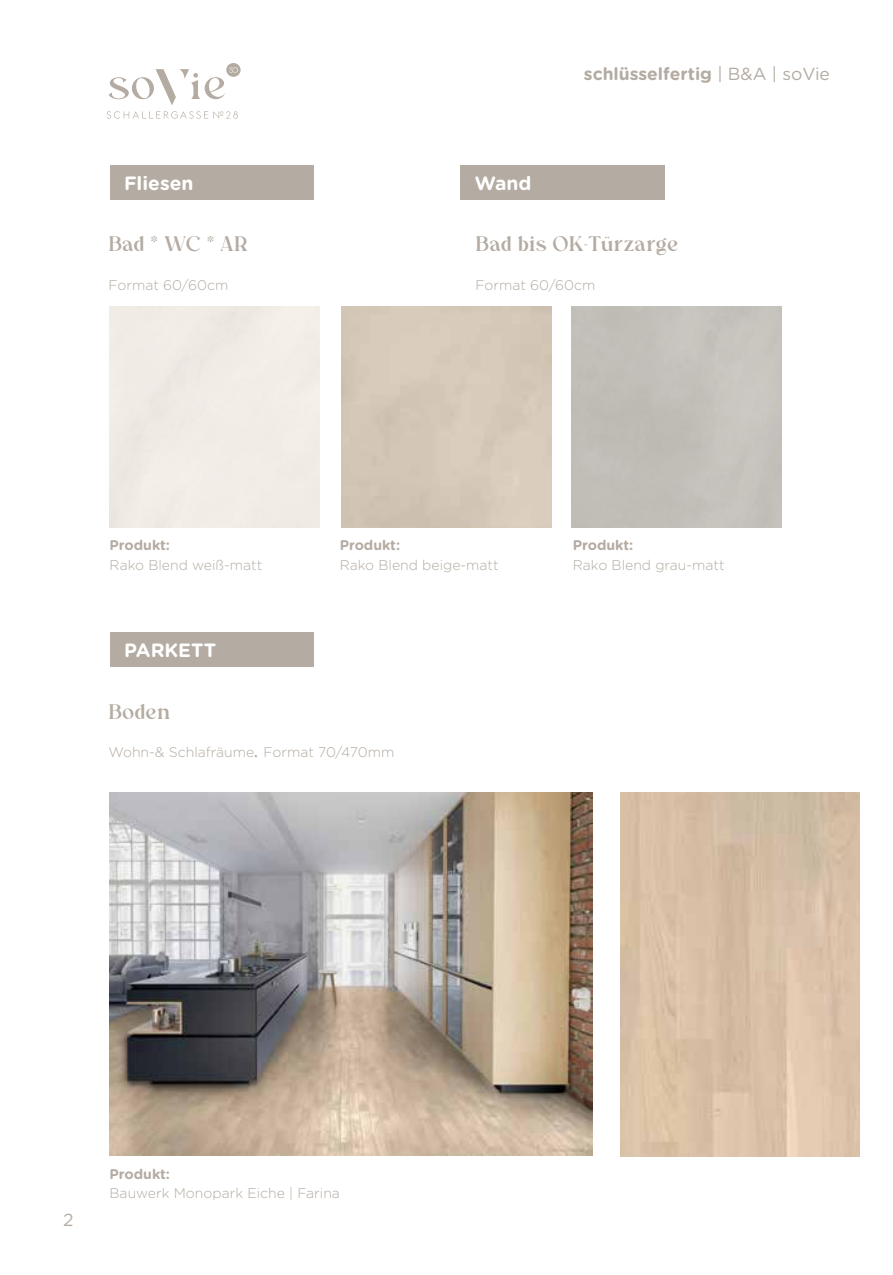
<style>
.page{position:relative;width:893px;height:1275px;background:#fff}
.page>*{position:absolute;margin:0;border:0;box-sizing:border-box;transform-origin:0 0}
.t1{font:500 21px "Regis";color:#b4aba2}
.t2{font:700 19.25px "Gotham Rounded";color:#fff}
.t3{font:700 17.5px "Gotham Rounded";color:#b4aba2}
.t4{font:17.5px "Gotham Rounded";color:#b4aba2}
.t5{font:300 14px "Gotham Rounded";color:#b4aba2}
.t6{font:700 14px "Gotham Rounded";color:#b4aba2}
.s1{font-weight:400}
.s2{font-family:"Regis";font-weight:500;font-size:21px}
</style>
<div class="page">
<div style="left:109px;top:165px;width:205px;height:35px;background:#b4aba2"></div>
<div style="left:109px;top:632px;width:205px;height:35px;background:#b4aba2"></div>
<div style="left:460px;top:165px;width:205px;height:35px;background:#b4aba2"></div>
<img style="left:109px;top:792px;width:484px;height:363px">
<svg style="left:109px;top:63px;width:132px;height:42px"></svg>
<svg style="left:107px;top:111px;width:131px;height:8px"></svg>
<h2 class="t2" style="left:124px;top:169px;width:71px">Fliesen</h2>
<h1 class="t1" style="left:109px;top:232px;width:141px">Bad * WC * AR</h1>
<p class="t5" style="left:109px;top:275px;width:121px">Format 60/60cm</p>
<h2 class="t2" style="left:475px;top:169px;width:58px">Wand</h2>
<p class="t3" style="left:584px;top:61px;width:248px">schlüsselfertig <span class="s1">| B&amp;A | soVie</span></p>
<h1 class="t1" style="left:476px;top:232px;width:205px">Bad bis OK-Türzarge</h1>
<p class="t5" style="left:476px;top:275px;width:121px">Format 60/60cm</p>
<p class="t6" style="left:110px;top:535px;width:62px">Produkt:</p>
<p class="t5" style="left:110px;top:555px;width:154px">Rako Blend weiß-matt</p>
<h2 class="t2" style="left:124px;top:636px;width:94px">PARKETT</h2>
<p class="t6" style="left:340px;top:535px;width:62px">Produkt:</p>
<p class="t5" style="left:340px;top:555px;width:161px">Rako Blend beige-matt</p>
<p class="t6" style="left:573px;top:535px;width:62px">Produkt:</p>
<p class="t5" style="left:573px;top:555px;width:153px">Rako Blend grau-matt</p>
<h1 class="t1" style="left:109px;top:700px;width:63px">Boden</h1>
<p class="t5" style="left:109px;top:743px;width:287px">Wohn-&amp; Schlafräume<span class="s2">,</span> Format 70/470mm</p>
<p class="t4" style="left:63px;top:1208px;width:12px">2</p>
<p class="t6" style="left:110px;top:1164px;width:62px">Produkt:</p>
<p class="t5" style="left:110px;top:1184px;width:232px">Bauwerk Monopark Eiche | Farina</p>
</div>
